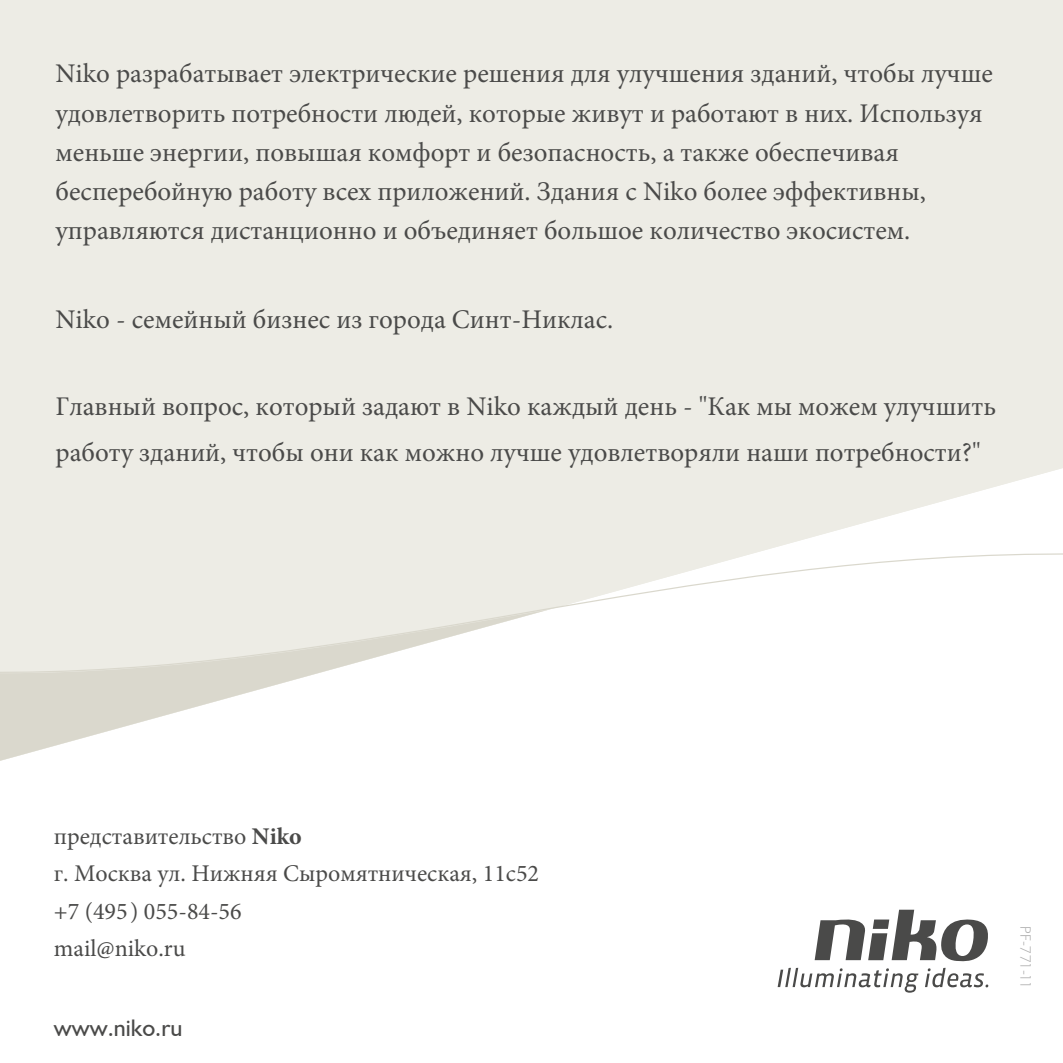
<style>
.page{position:relative;width:1063px;height:1063px;background:#fff}
.page>*{position:absolute;margin:0;border:0;box-sizing:border-box;transform-origin:0 0}
.t1{font:27px/39.3px "Minion Pro";color:#4a4a49}
.t2{font:24px/37.2px "Minion Pro";color:#4a4a49}
.t3{font:24px "Humanst 521 BT";color:#4a4a49}
.t4{font:300 15px "Humanist 521 BT";letter-spacing:.015em;color:#adadad}
.s1{font-weight:700}
</style>
<div class="page">
<div style="left:0;top:0;width:1063px;height:550px;background:#edece5"></div>
<svg style="left:0;top:678px;width:300px;height:83px;fill:#dad8cd"></svg>
<svg style="left:0;top:550px;width:1063px;height:128px"></svg>
<svg style="left:815px;top:910px;width:173px;height:52px"></svg>
<svg style="left:778px;top:968px;width:140px;height:25px"></svg>
<svg style="left:925px;top:968px;width:63px;height:19px"></svg>
<p class="t1" style="left:56px;top:54px;width:939px">Niko разрабатывает электрические решения для улучшения зданий, чтобы лучше удовлетворить потребности людей, которые живут и работают в них. Используя меньше энергии, повышая комфорт и безопасность, а также обеспечивая бесперебойную работу всех приложений. Здания с Niko более эффективны, управляются дистанционно и объединяет большое количество экосистем.</p>
<p class="t1" style="left:56px;top:300px;width:559px">Niko - семейный бизнес из города Синт-Никлас.</p>
<p class="t1" style="left:56px;top:384px;width:942px;line-height:45.3px">Главный вопрос, который задают в Niko каждый день - "Как мы можем улучшить работу зданий, чтобы они как можно лучше удовлетворяли наши потребности?"</p>
<p class="t2" style="left:54px;top:818px;width:487px">представительство <span class="s1">Niko<br></span>г. Москва ул. Нижняя Сыромятническая, 11с52 +7 (495 ) 055-84-56<br>mail@niko.ru</p>
<p class="t3" style="left:54px;top:1013px;width:130px">www.niko.ru</p>
<p class="t4" style="left:1035px;top:926px;width:63px;rotate:90deg">PF-771-11</p>
</div>
